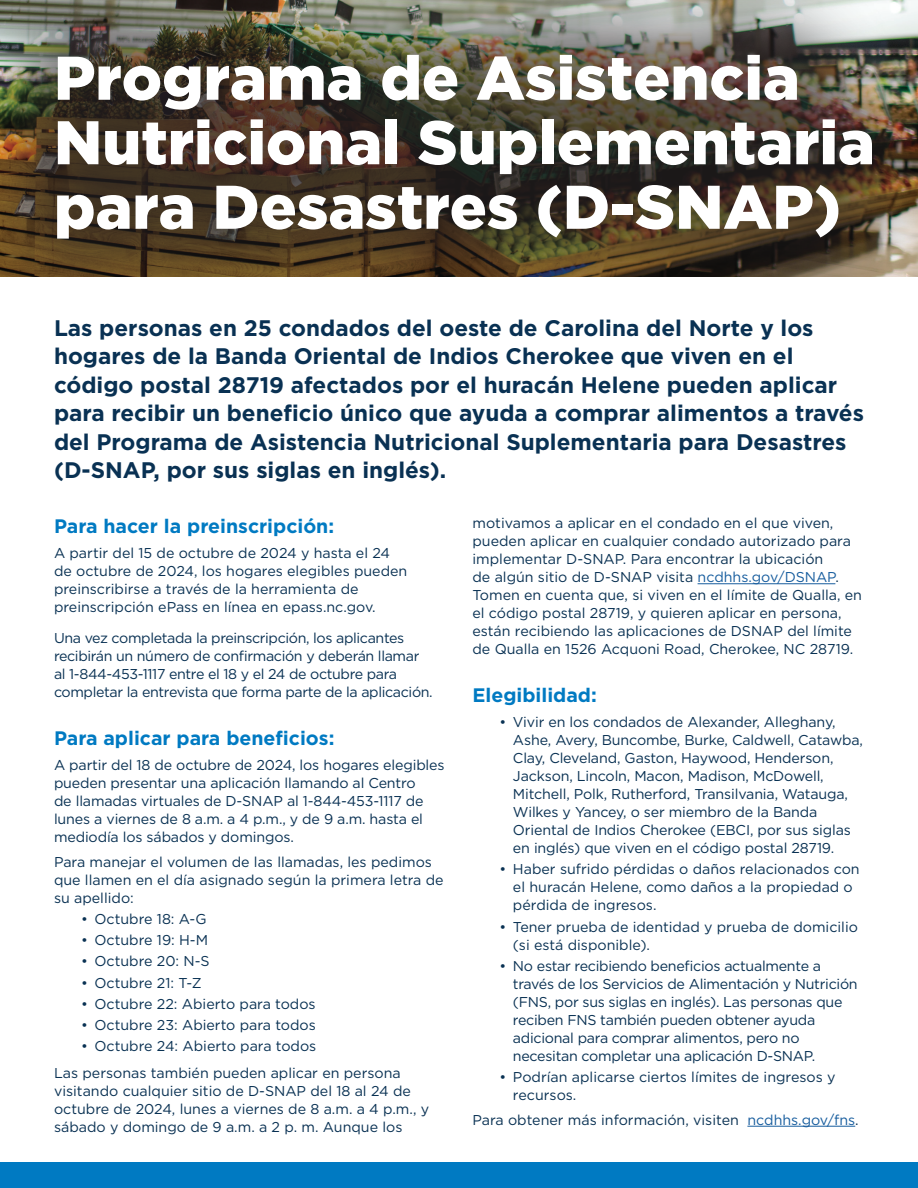
<style>
.page{position:relative;width:918px;height:1188px;background:#fff}
.page>*{position:absolute;margin:0;border:0;box-sizing:border-box;transform-origin:0 0}
.t1{font:900 61.5px/64.5px "Gotham";color:#fff}
.t2{font:700 22.5px/28.5px "Gotham";color:#093153}
.t3{font:700 19.5px "Gotham";color:#007ac2}
.t4{font:14.25px/18px "Gotham";letter-spacing:-.01em;color:#093153}
.s1{color:#175d9e}
</style>
<div class="page">
<div style="left:0;top:0;width:918px;height:338px;background:#231f20;opacity:.75"></div>
<div style="left:0;top:277px;width:918px;height:291px;background:#fff"></div>
<div style="left:0;top:1162px;width:918px;height:26px;background:#007ac2"></div>
<hr style="left:698px;top:583px;width:137px;height:1px;background:#175d9e">
<hr style="left:747px;top:1126px;width:108px;height:1px;background:#175d9e">
<h1 class="t1" style="left:54px;top:44px;width:822px">Programa de Asistencia<br>Nutricional Suplementaria para Desastres (D-SNAP)</h1>
<p class="t2" style="left:54px;top:313px;width:812px">Las personas en 25 condados del oeste de Carolina del Norte y los hogares de la Banda Oriental de Indios Cherokee que viven en el código postal 28719 afectados por el huracán Helene pueden aplicar para recibir un beneficio único que ayuda a comprar alimentos a través del Programa de Asistencia Nutricional Suplementaria para Desastres (D-SNAP, por sus siglas en inglés).</p>
<h3 class="t3" style="left:54px;top:513px;width:282px">Para hacer la preinscripción:</h3>
<p class="t4" style="left:54px;top:543px;width:355px">A partir del 15 de octubre de 2024 y hasta el 24 de octubre de 2024, los hogares elegibles pueden preinscribirse a través de la herramienta de preinscripción ePass en línea en epass.nc.gov.</p>
<p class="t4" style="left:54px;top:629px;width:380px">Una vez completada la preinscripción, los aplicantes recibirán un número de confirmación y deberán llamar al 1-844-453-1117 entre el 18 y el 24 de octubre para completar la entrevista que forma parte de la aplicación.</p>
<h3 class="t3" style="left:54px;top:725px;width:282px">Para aplicar para beneficios:</h3>
<p class="t4" style="left:54px;top:755px;width:392px">A partir del 18 de octubre de 2024, los hogares elegibles pueden presentar una aplicación llamando al Centro<br>de llamadas virtuales de D-SNAP al 1-844-453-1117 de lunes a viernes de 8 a.m. a 4 p.m., y de 9 a.m. hasta el mediodía los sábados y domingos.</p>
<p class="t4" style="left:54px;top:852px;width:391px">Para manejar el volumen de las llamadas, les pedimos que llamen en el día asignado según la primera letra de su apellido:</p>
<p class="t4" style="left:81px;top:909px;width:127px">• Octubre 18: A-G</p>
<p class="t4" style="left:81px;top:931px;width:129px">• Octubre 19: H-M</p>
<p class="t4" style="left:81px;top:952px;width:130px">• Octubre 20: N-S</p>
<p class="t4" style="left:81px;top:973px;width:122px">• Octubre 21: T-Z</p>
<p class="t4" style="left:81px;top:994px;width:236px">• Octubre 22: Abierto para todos</p>
<p class="t4" style="left:81px;top:1016px;width:236px">• Octubre 23: Abierto para todos</p>
<p class="t4" style="left:54px;top:1032px;width:348px;line-height:27px;text-indent:27px">• Octubre 24: Abierto para todos<br>Las personas también pueden aplicar en persona</p>
<p class="t4" style="left:54px;top:1082px;width:377px">visitando cualquier sitio de D-SNAP del 18 al 24 de octubre de 2024, lunes a viernes de 8 a.m. a 4 p.m., y sábado y domingo de 9 a.m. a 2 p. m. Aunque los</p>
<p class="t4" style="left:472px;top:514px;width:391px">motivamos a aplicar en el condado en el que viven, pueden aplicar en cualquier condado autorizado para implementar D-SNAP. Para encontrar la ubicación<br>de algún sitio de D-SNAP visita <span class="s1">ncdhhs.gov/DSNAP</span>.<br>Tomen en cuenta que, si viven en el límite de Qualla, en el código postal 28719, y quieren aplicar en persona, están recibiendo las aplicaciones de DSNAP del límite de Qualla en 1526 Acquoni Road, Cherokee, NC 28719.</p>
<h3 class="t3" style="left:472px;top:682px;width:126px">Elegibilidad:</h3>
<p class="t4" style="left:513px;top:713px;width:352px;text-indent:-13px">• Vivir en los condados de Alexander, Alleghany, Ashe, Avery, Buncombe, Burke, Caldwell, Catawba, Clay, Cleveland, Gaston, Haywood, Henderson, Jackson, Lincoln, Macon, Madison, McDowell, Mitchell, Polk, Rutherford, Transilvania, Watauga, Wilkes y Yancey, o ser miembro de la Banda Oriental de Indios Cherokee (EBCI, por sus siglas en inglés) que viven en el código postal 28719.</p>
<p class="t4" style="left:513px;top:860px;width:348px;text-indent:-13px">• Haber sufrido pérdidas o daños relacionados con el huracán Helene, como daños a la propiedad o pérdida de ingresos.</p>
<p class="t4" style="left:513px;top:917px;width:346px;text-indent:-13px">• Tener prueba de identidad y prueba de domicilio (si está disponible).</p>
<p class="t4" style="left:513px;top:956px;width:346px;text-indent:-13px">• No estar recibiendo beneficios actualmente a través de los Servicios de Alimentación y Nutrición (FNS, por sus siglas en inglés). Las personas que reciben FNS también pueden obtener ayuda adicional para comprar alimentos, pero no necesitan completar una aplicación D-SNAP.</p>
<p class="t4" style="left:513px;top:1068px;width:324px;text-indent:-13px">• Podrían aplicarse ciertos límites de ingresos y recursos.</p>
<p class="t4" style="left:472px;top:1110px;width:388px">Para obtener más información, visiten <span class="s1">ncdhhs.gov/fns</span>.</p>
</div>
